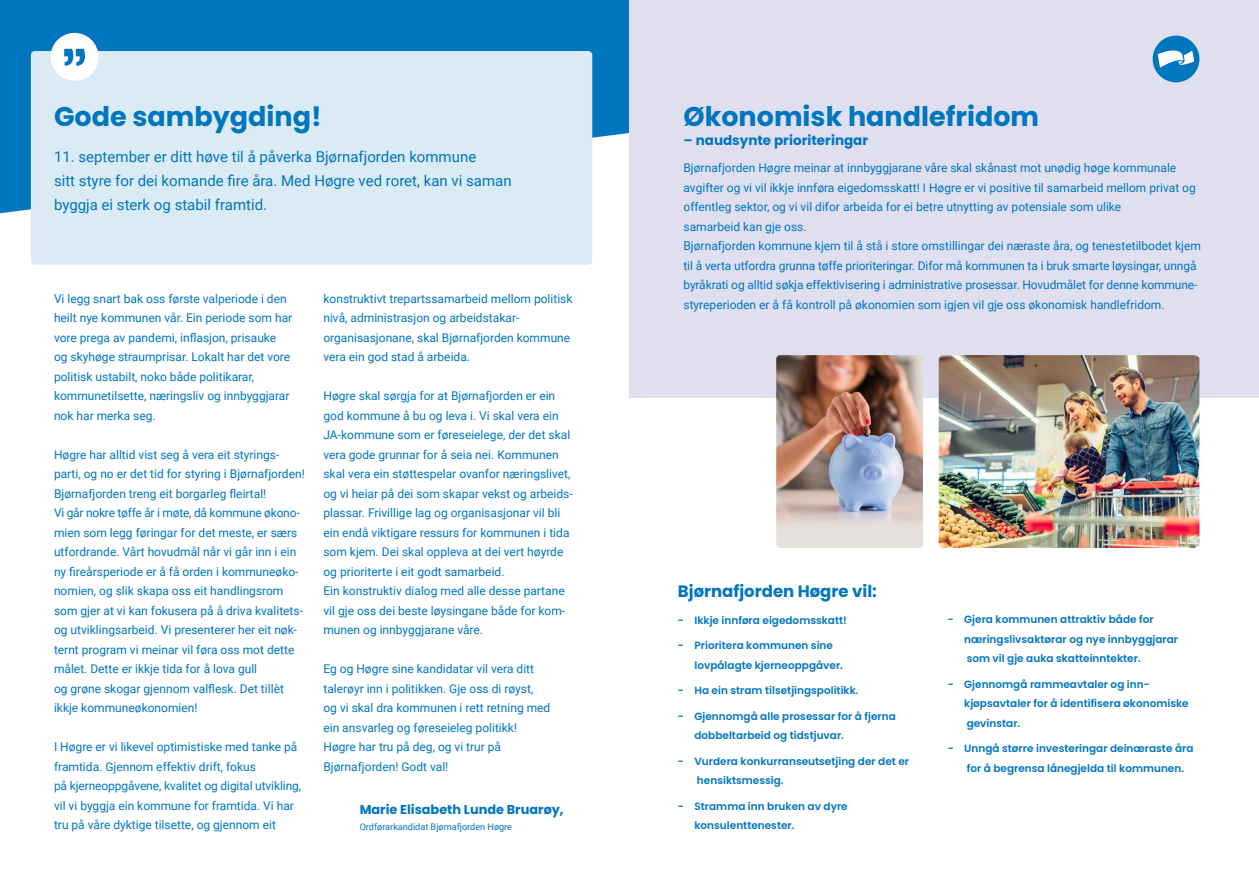
<style>
.page{position:relative;width:1259px;height:893px;background:#fff}
.page>*{position:absolute;margin:0;border:0;box-sizing:border-box;transform-origin:0 0}
.Brødtekst{font:700 27px "Poppins";color:#0076bf}
.t1{font:700 16.5px "Poppins";color:#0076bf}
.t2{font:15px "Roboto";color:#0076bf}
.t3{font:700 13.5px "Poppins";color:#0076bf}
.t4{font:700 12.9px "Poppins";color:#0076bf}
.t5{font:12px/19.5px "Roboto";color:#0076bf}
.t6{font:600 10.5px "Poppins";color:#0076bf}
.t7{font:9.15px "Roboto";color:#0076bf}
</style>
<div class="page">
<svg style="left:0;top:0;width:629px;height:213px;background:#127fc3"></svg>
<div style="left:31px;top:51px;width:561px;height:214px;background:#daebf3;border-radius:4px"></div>
<div style="left:51px;top:33px;width:47px;height:48px;background:#fff;border-radius:50%"></div>
<svg style="left:64px;top:49px;width:21px;height:17px"></svg>
<div style="left:629px;top:0;width:630px;height:398px;background:#e0dfef"></div>
<img style="left:938px;top:355px;width:261px;height:193px">
<svg style="left:1152px;top:36px;width:47px;height:46px"></svg>
<img style="left:776px;top:355px;width:147px;height:193px">
<p class="Brødtekst" style="left:54px;top:101px;width:269px">Gode sambygding!</p>
<p class="t2" style="left:54px;top:146px;width:424px">11. september er ditt høve til å påverka Bjørnafjorden kommune</p>
<p class="t2" style="left:54px;top:170px;width:459px">sitt styre for dei komande fire åra. Med Høgre ved roret, kan vi saman</p>
<p class="t2" style="left:54px;top:194px;width:215px">byggja ei sterk og stabil framtid.</p>
<p class="t5" style="left:54px;top:288px;width:240px">Vi legg snart bak oss første valperiode i den heilt nye kommunen vår. Ein periode som har vore prega av pandemi, inflasjon, prisauke og skyhøge straumprisar. Lokalt har det vore politisk ustabilt, noko både politikarar,</p>
<p class="t5" style="left:54px;top:386px;width:237px">kommunetilsette, næringsliv og innbyggjarar nok har merka seg.</p>
<p class="t5" style="left:54px;top:444px;width:227px">Høgre har alltid vist seg å vera eit styrings-</p>
<p class="t5" style="left:54px;top:464px;width:252px">parti, og no er det tid for styring i Bjørnafjorden!<br>Bjørnafjorden treng eit borgarleg fleirtal!</p>
<p class="t5" style="left:54px;top:503px;width:250px">Vi går nokre tøffe år i møte, då kommune økono&shy;mien som legg føringar for det meste, er særs utfordrande. Vårt hovudmål når vi går inn i ein ny fireårsperiode er å få orden i kommuneøko&shy;nomien, og slik skapa oss eit handlingsrom som gjer at vi kan fokusera på å driva kvalitets&shy;og utviklingsarbeid. Vi presenterer her eit nøk&shy;ternt program vi meinar vil føra oss mot dette målet. Dette er ikkje tida for å lova gull</p>
<p class="t5" style="left:54px;top:678px;width:231px">og grøne skogar gjennom valflesk. Det tillèt ikkje kommuneøkonomien!</p>
<p class="t5" style="left:54px;top:737px;width:245px">I Høgre er vi likevel optimistiske med tanke på framtida. Gjennom effektiv drift, fokus</p>
<p class="t5" style="left:54px;top:776px;width:249px">på kjerneoppgåvene, kvalitet og digital utvikling, vil vi byggja ein kommune for framtida. Vi har tru på våre dyktige tilsette, og gjennom eit</p>
<p class="t5" style="left:323px;top:288px;width:251px">konstruktivt trepartssamarbeid mellom politisk nivå, administrasjon og arbeidstakar-</p>
<p class="t5" style="left:323px;top:327px;width:248px">organisasjonane, skal Bjørnafjorden kommune vera ein god stad å arbeida.</p>
<p class="t5" style="left:323px;top:386px;width:251px">Høgre skal sørgja for at Bjørnafjorden er ein god kommune å bu og leva i. Vi skal vera ein JA-kommune som er føreseielege, der det skal vera gode grunnar for å seia nei. Kommunen skal vera ein støttespelar ovanfor næringslivet, og vi heiar på dei som skapar vekst og arbeids&shy;plassar. Frivillige lag og organisasjonar vil bli ein endå viktigare ressurs for kommunen i tida som kjem. Dei skal oppleva at dei vert høyrde og prioriterte i eit godt samarbeid.</p>
<p class="t5" style="left:323px;top:581px;width:243px;text-align:justify">Ein konstruktiv dialog med alle desse partane vil gje oss dei beste løysingane både for kom&shy;munen og innbyggjarane våre.</p>
<p class="t5" style="left:323px;top:659px;width:212px">Eg og Høgre sine kandidatar vil vera ditt</p>
<p class="t5" style="left:323px;top:678px;width:211px">talerøyr inn i politikken. Gje oss di røyst,</p>
<p class="t5" style="left:323px;top:698px;width:228px">og vi skal dra kommunen i rett retning med</p>
<p class="t5" style="left:323px;top:717px;width:195px">ein ansvarleg og føreseieleg politikk!</p>
<p class="t5" style="left:323px;top:737px;width:179px">Høgre har tru på deg, og vi trur på</p>
<p class="t5" style="left:323px;top:756px;width:126px">Bjørnafjorden! Godt val!</p>
<p class="t4" style="left:360px;top:802px;width:205px">Marie Elisabeth Lunde Bruarøy,</p>
<p class="t7" style="left:360px;top:821px;width:154px">Ordførarkandidat Bjørnafjorden Høgre</p>
<p class="Brødtekst" style="left:683px;top:101px;width:357px">Økonomisk handlefridom</p>
<p class="t3" style="left:683px;top:133px;width:186px">– naudsynte prioriteringar</p>
<p class="t5" style="left:683px;top:158px;width:514px">Bjørnafjorden Høgre meinar at innbyggjarane våre skal skånast mot unødig høge kommunale avgifter og vi vil ikkje innføra eigedomsskatt! I Høgre er vi positive til samarbeid mellom privat og offentleg sektor, og vi vil difor arbeida for ei betre utnytting av potensiale som ulike</p>
<p class="t5" style="left:683px;top:216px;width:125px">samarbeid kan gje oss.</p>
<p class="t5" style="left:683px;top:236px;width:519px">Bjørnafjorden kommune kjem til å stå i store omstillingar dei næraste åra, og tenestetilbodet kjem til å verta utfordra grunna tøffe prioriteringar. Difor må kommunen ta i bruk smarte løysingar, unngå byråkrati og alltid søkja effektivisering i administrative prosessar. Hovudmålet for denne kommune&shy;styreperioden er å få kontroll på økonomien som igjen vil gje oss økonomisk handlefridom.</p>
<p class="t1" style="left:678px;top:581px;width:200px">Bjørnafjorden Høgre vil:</p>
<p class="t6" style="left:678px;top:614px;width:170px">- Ikkje innføra eigedomsskatt!</p>
<p class="t6" style="left:678px;top:639px;width:157px">- Prioritera kommunen sine</p>
<p class="t6" style="left:694px;top:659px;width:150px">lovpålagte kjerneoppgåver.</p>
<p class="t6" style="left:678px;top:684px;width:182px">- Ha ein stram tilsetjingspolitikk.</p>
<p class="t6" style="left:678px;top:710px;width:219px">- Gjennomgå alle prosessar for å fjerna</p>
<p class="t6" style="left:694px;top:729px;width:151px">dobbeltarbeid og tidstjuvar.</p>
<p class="t6" style="left:678px;top:755px;width:233px">- Vurdera konkurranseutsetjing der det er</p>
<p class="t6" style="left:697px;top:774px;width:88px">hensiktsmessig.</p>
<p class="t6" style="left:678px;top:800px;width:171px">- Stramma inn bruken av dyre</p>
<p class="t6" style="left:694px;top:819px;width:102px">konsulenttenester.</p>
<p class="t6" style="left:947px;top:614px;width:207px">- Gjera kommunen attraktiv både for</p>
<p class="t6" style="left:964px;top:633px;width:215px">næringslivsaktørar og nye innbyggjarar</p>
<p class="t6" style="left:966px;top:653px;width:175px">som vil gje auka skatteinntekter.</p>
<p class="t6" style="left:947px;top:678px;width:204px">- Gjennomgå rammeavtaler og inn-</p>
<p class="t6" style="left:964px;top:698px;width:226px">kjøpsavtaler for å identifisera økonomiske</p>
<p class="t6" style="left:966px;top:717px;width:55px">gevinstar.</p>
<p class="t6" style="left:947px;top:743px;width:247px">- Unngå større investeringar deinæraste åra</p>
<p class="t6" style="left:966px;top:762px;width:219px">for å begrensa lånegjelda til kommunen.</p>
</div>
